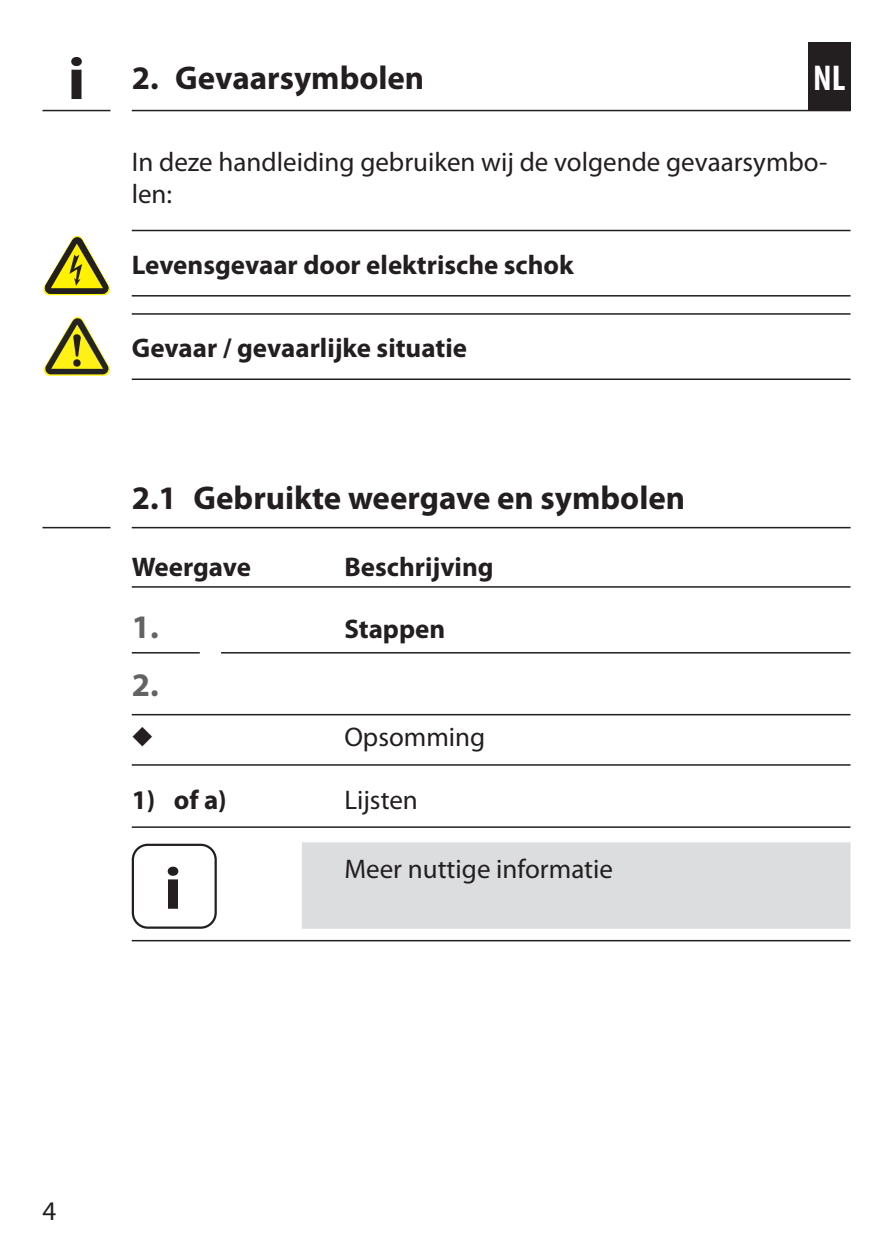
<style>
.page{position:relative;width:893px;height:1259px;background:#fff}
.page>*{position:absolute;margin:0;border:0;box-sizing:border-box;transform-origin:0 0}
.INFO-Icon{font:700 60px "Myriad Pro";color:#231f20;scale:1.1 1}
.t1{font:700 condensed 36px "Myriad Pro";color:#fff}
.t2{font:700 33px "Myriad Pro";color:#231f20}
.t3{font:700 33px "Myriad Pro";color:#636366}
.Fließtext_-_DE{font:27px/32.4px "Myriad Pro";color:#231f20}
.Untertitel_-_DE{font:700 27px "Myriad Pro";color:#231f20}
</style>
<div class="page">
<hr style="left:132px;top:110px;width:719px;height:1px;background:#231f20">
<hr style="left:42px;top:110px;width:68px;height:1px;background:#231f20">
<div style="left:808px;top:42px;width:42px;height:69px;background:#231f20"></div>
<hr style="left:132px;top:230px;width:718px;height:1px;background:#231f20">
<hr style="left:132px;top:295px;width:718px;height:1px;background:#231f20">
<hr style="left:132px;top:313px;width:718px;height:2px;background:#231f20">
<hr style="left:132px;top:378px;width:718px;height:2px;background:#231f20">
<svg style="left:43px;top:236px;width:67px;height:59px"></svg>
<svg style="left:44px;top:317px;width:66px;height:59px"></svg>
<svg style="left:42px;top:527px;width:809px;height:1px"></svg>
<hr style="left:132px;top:586px;width:718px;height:1px;background:#231f20">
<svg style="left:132px;top:652px;width:718px;height:1px"></svg>
<hr style="left:132px;top:714px;width:718px;height:1px;background:#231f20">
<hr style="left:132px;top:764px;width:718px;height:1px;background:#231f20">
<hr style="left:132px;top:826px;width:718px;height:2px;background:#231f20">
<div style="left:302px;top:842px;width:548px;height:86px;background:#dcdddf"></div>
<hr style="left:132px;top:940px;width:718px;height:1px;background:#231f20">
<div style="left:132px;top:843px;width:85px;height:85px;border:2px solid #231f20;border-radius:15px"></div>
<p class="INFO-Icon" style="left:67px;top:45px;width:18px">i</p>
<p class="t2" style="left:132px;top:59px;width:294px">2. Gevaarsymbolen</p>
<h2 class="t1" style="left:813px;top:58px;width:34px">NL</h2>
<p class="Fließtext_-_DE" style="left:132px;top:146px;width:697px">In deze handleiding gebruiken wij de volgende gevaarsymbo&shy;len:</p>
<p class="Untertitel_-_DE" style="left:132px;top:249px;width:444px">Levensgevaar door elektrische schok</p>
<p class="Untertitel_-_DE" style="left:132px;top:333px;width:337px">Gevaar / gevaarlijke situatie</p>
<p class="t2" style="left:132px;top:479px;width:555px">2.1 Gebruikte weergave en symbolen</p>
<p class="Untertitel_-_DE" style="left:132px;top:552px;width:121px">Weergave</p>
<p class="Untertitel_-_DE" style="left:344px;top:552px;width:151px">Beschrijving</p>
<p class="t3" style="left:132px;top:608px;width:28px">1.</p>
<p class="Untertitel_-_DE" style="left:344px;top:614px;width:102px">Stappen</p>
<p class="t3" style="left:132px;top:666px;width:28px">2.</p>
<p class="Fließtext_-_DE" style="left:344px;top:721px;width:142px">Opsomming</p>
<p class="Untertitel_-_DE" style="left:132px;top:784px;width:96px">1) of a)</p>
<p class="Fließtext_-_DE" style="left:344px;top:784px;width:75px">Lijsten</p>
<p class="INFO-Icon" style="left:164px;top:855px;width:18px">i</p>
<p class="Fließtext_-_DE" style="left:344px;top:853px;width:270px">Meer nuttige informatie</p>
<p class="Fließtext_-_DE" style="left:43px;top:1195px;width:15px">4</p>
</div>
